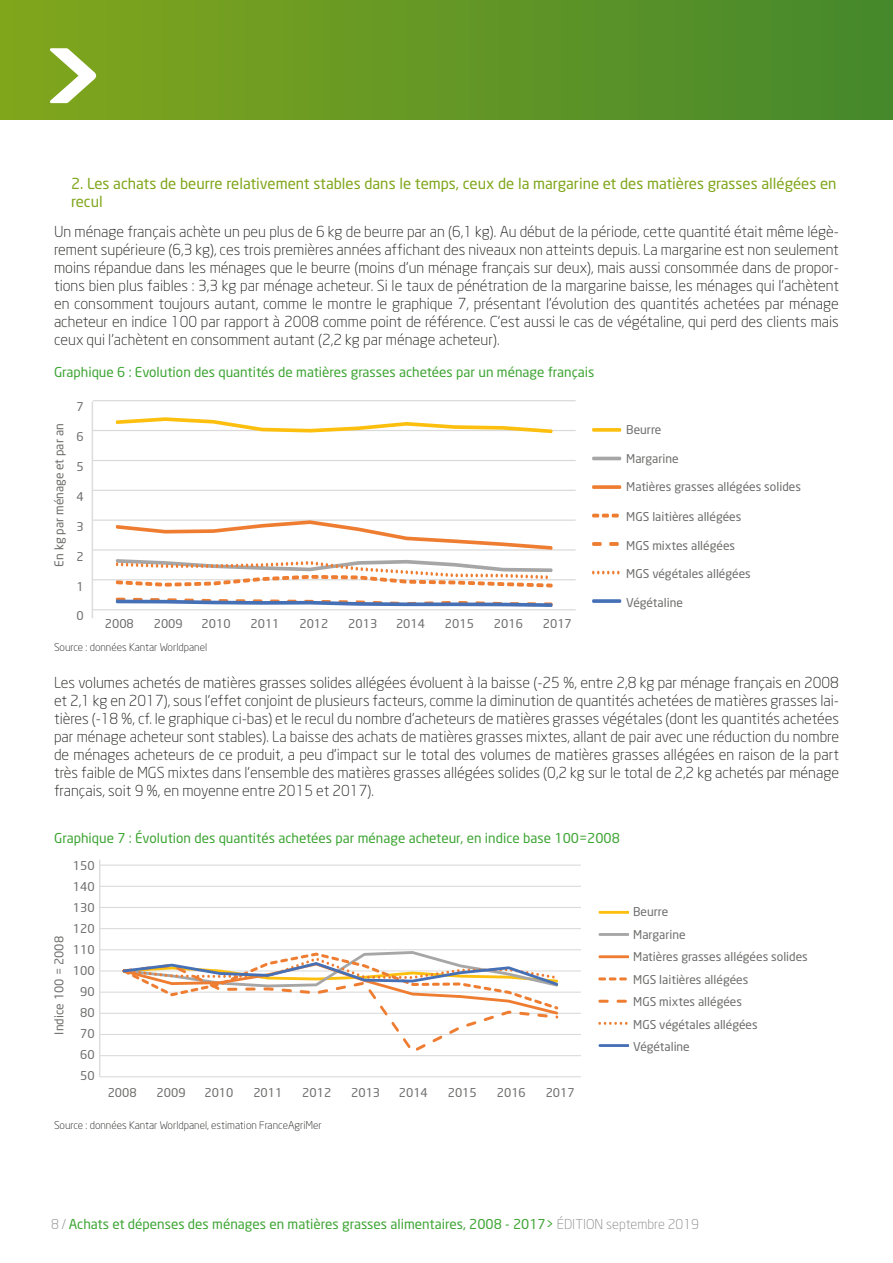
<style>
.page{position:relative;width:893px;height:1263px;background:#fff}
.page>*{position:absolute;margin:0;border:0;box-sizing:border-box;transform-origin:0 0}
.t1{font:700 108px "Neo Sans";color:#fff}
.t2{font:15.15px/28.5px "Calibri";color:#5b5a5a;scale:.63 1}
.t3{font:300 15px/18px "Neo Sans";color:#1d1d1b;text-align:justify}
.Titre_2{font:15px/18px "Neo Sans";color:#80a61b}
.titregraphique{font:13.5px "Neo Sans";color:#3fa535}
.t4{font:12px "Neo Sans";color:#6d6d6c}
.t5{font:11.85px/22.2px "Calibri";color:#5b5a5a;scale:.87 1}
.t6{font:11.4px "Calibri";color:#5b5a5a;scale:1.16 1}
.t7{font:300 10.5px "Neo Sans";color:#1d1d1b}
.s1{font-weight:300;color:#878787}
</style>
<div class="page">
<div style="left:0;top:0;width:893px;height:120px;background:linear-gradient(to right,#82a61d,#46882d)"></div>
<svg style="left:91px;top:400px;width:531px;height:214px"></svg>
<hr style="left:92px;top:402px;width:1px;height:216px;background:#ddd">
<svg style="left:100px;top:860px;width:529px;height:218px"></svg>
<hr style="left:99px;top:860px;width:1px;height:217px;background:#ddd">
<h1 class="t1" style="left:38px;top:9px;width:71px">&gt;</h1>
<p class="Titre_2" style="left:71px;top:175px;width:767px">2. Les achats de beurre relativement stables dans le temps, ceux de la margarine et des matières grasses allégées en recul</p>
<p class="t3" style="left:54px;top:222px;width:787px">Un ménage français achète un peu plus de 6 kg de beurre par an (6,1 kg). Au début de la période, cette quantité était même légè&shy;rement supérieure (6,3 kg), ces trois premières années affichant des niveaux non atteints depuis. La margarine est non seulement moins répandue dans les ménages que le beurre (moins d’un ménage français sur deux), mais aussi consommée dans de propor&shy;tions bien plus faibles : 3,3 kg par ménage acheteur. Si le taux de pénétration de la margarine baisse, les ménages qui l’achètent en consomment toujours autant, comme le montre le graphique 7, présentant l’évolution des quantités achetées par ménage acheteur en indice 100 par rapport à 2008 comme point de référence. C’est aussi le cas de végétaline, qui perd des clients mais ceux qui l’achètent en consomment autant (2,2 kg par ménage acheteur).</p>
<p class="titregraphique" style="left:54px;top:363px;width:542px">Graphique 6 : Evolution des quantités de matières grasses achetées par un ménage français</p>
<p class="t4" style="left:77px;top:399px;width:9px">7</p>
<p class="t4" style="left:77px;top:429px;width:9px">6</p>
<p class="t4" style="left:77px;top:459px;width:9px">5</p>
<p class="t4" style="left:77px;top:489px;width:9px">4</p>
<p class="t4" style="left:77px;top:519px;width:9px">3</p>
<p class="t4" style="left:77px;top:549px;width:9px">2</p>
<p class="t4" style="left:77px;top:579px;width:9px">1</p>
<p class="t4" style="left:77px;top:608px;width:9px">0</p>
<p class="t4" style="left:52px;top:567px;width:145px;rotate:-90deg">En kg par ménage et par an</p>
<p class="t2" style="left:72px;top:416px;width:21px">6,0</p>
<p class="t2" style="left:72px;top:445px;width:21px">5,0</p>
<p class="t2" style="left:72px;top:475px;width:21px">4,0</p>
<p class="t2" style="left:72px;top:505px;width:21px">3,0</p>
<p class="t2" style="left:72px;top:535px;width:21px">2,0</p>
<p class="t2" style="left:72px;top:565px;width:21px">1,0</p>
<p class="t2" style="left:72px;top:595px;width:21px">0,0</p>
<p class="t4" style="left:105px;top:616px;width:31px">2008</p>
<p class="t4" style="left:154px;top:616px;width:31px">2009</p>
<p class="t4" style="left:202px;top:616px;width:31px">2010</p>
<p class="t4" style="left:250px;top:616px;width:31px">2011</p>
<p class="t4" style="left:299px;top:616px;width:31px">2012</p>
<p class="t4" style="left:348px;top:616px;width:31px">2013</p>
<p class="t4" style="left:396px;top:616px;width:31px">2014</p>
<p class="t4" style="left:445px;top:616px;width:31px">2015</p>
<p class="t4" style="left:494px;top:616px;width:31px">2016</p>
<p class="t4" style="left:543px;top:616px;width:31px">2017</p>
<p class="t2" style="left:107px;top:614px;width:33px">2008</p>
<p class="t2" style="left:155px;top:614px;width:33px">2009</p>
<p class="t2" style="left:204px;top:614px;width:33px">2010</p>
<p class="t2" style="left:252px;top:614px;width:33px">2011</p>
<p class="t2" style="left:300px;top:614px;width:33px">2012</p>
<p class="t2" style="left:349px;top:614px;width:33px">2013</p>
<p class="t2" style="left:397px;top:614px;width:33px">2014</p>
<p class="t2" style="left:445px;top:614px;width:33px">2015</p>
<p class="t2" style="left:493px;top:614px;width:33px">2016</p>
<p class="t2" style="left:542px;top:614px;width:33px">2017</p>
<p class="t7" style="left:54px;top:641px;width:155px">Source : données Kantar Worldpanel</p>
<p class="t2" style="left:623px;top:415px;width:243px">BEURRE<br>MARGARINE<br>MATIERES GRASSES ALLEGEES SOLIDES<br>MGS LAITIERES ALLEGEES<br>MGS MIXTES ALLEGEES<br>MGS VEGETALES ALLEGEES<br>VEGETALINE</p>
<p class="t4" style="left:626px;top:422px;width:37px">Beurre</p>
<p class="t4" style="left:626px;top:451px;width:54px">Margarine</p>
<p class="t4" style="left:626px;top:479px;width:176px">Matières grasses allégées solides</p>
<p class="t4" style="left:626px;top:509px;width:117px">MGS laitières allégées</p>
<p class="t4" style="left:626px;top:538px;width:110px">MGS mixtes allégées</p>
<p class="t4" style="left:626px;top:566px;width:126px">MGS végétales allégées</p>
<p class="t4" style="left:626px;top:595px;width:58px">Végétaline</p>
<p class="t3" style="left:54px;top:673px;width:787px">Les volumes achetés de matières grasses solides allégées évoluent à la baisse (-25 %, entre 2,8 kg par ménage français en 2008 et 2,1 kg en 2017), sous l’effet conjoint de plusieurs facteurs, comme la diminution de quantités achetées de matières grasses lai&shy;tières (-18 %, cf. le graphique ci-bas) et le recul du nombre d’acheteurs de matières grasses végétales (dont les quantités achetées par ménage acheteur sont stables). La baisse des achats de matières grasses mixtes, allant de pair avec une réduction du nombre de ménages acheteurs de ce produit, a peu d’impact sur le total des volumes de matières grasses allégées en raison de la part très faible de MGS mixtes dans l’ensemble des matières grasses allégées solides (0,2 kg sur le total de 2,2 kg achetés par ménage français, soit 9 %, en moyenne entre 2015 et 2017).</p>
<p class="titregraphique" style="left:54px;top:830px;width:567px">Graphique 7 : Évolution des quantités achetées par ménage acheteur, en indice base 100=2008</p>
<p class="t5" style="left:75px;top:853px;width:19px">150</p>
<p class="t4" style="left:73px;top:858px;width:23px">150</p>
<p class="t4" style="left:73px;top:879px;width:23px">140</p>
<p class="t4" style="left:73px;top:900px;width:23px">130</p>
<p class="t4" style="left:73px;top:921px;width:23px">120</p>
<p class="t4" style="left:73px;top:942px;width:23px">110</p>
<p class="t4" style="left:73px;top:963px;width:23px">100</p>
<p class="t4" style="left:80px;top:984px;width:16px">90</p>
<p class="t4" style="left:80px;top:1005px;width:16px">80</p>
<p class="t4" style="left:80px;top:1026px;width:16px">70</p>
<p class="t4" style="left:80px;top:1047px;width:16px">60</p>
<p class="t4" style="left:80px;top:1068px;width:16px">50</p>
<p class="t5" style="left:75px;top:874px;width:19px">140</p>
<p class="t5" style="left:75px;top:896px;width:19px">130</p>
<p class="t4" style="left:633px;top:904px;width:37px">Beurre</p>
<p class="t4" style="left:633px;top:927px;width:54px">Margarine</p>
<p class="t4" style="left:633px;top:949px;width:176px">Matières grasses allégées solides</p>
<p class="t4" style="left:633px;top:972px;width:117px">MGS laitières allégées</p>
<p class="t4" style="left:633px;top:994px;width:110px">MGS mixtes allégées</p>
<p class="t4" style="left:633px;top:1017px;width:126px">MGS végétales allégées</p>
<p class="t4" style="left:633px;top:1039px;width:58px">Végétaline</p>
<p class="t6" style="left:57px;top:1023px;width:91px;rotate:-90deg">En indice 100=2008</p>
<p class="t5" style="left:631px;top:901px;width:187px">BEURRE<br>MARGARINE<br>MATIERES GRASSES ALLEGEES SOLIDES<br>MGS LAITIERES ALLEGEES<br>MGS MIXTES ALLEGEES<br>MGS VEGETALES ALLEGEES<br>VEGETALINE</p>
<p class="t4" style="left:108px;top:1085px;width:31px">2008</p>
<p class="t4" style="left:157px;top:1085px;width:31px">2009</p>
<p class="t4" style="left:204px;top:1085px;width:31px">2010</p>
<p class="t4" style="left:253px;top:1085px;width:31px">2011</p>
<p class="t4" style="left:302px;top:1085px;width:31px">2012</p>
<p class="t4" style="left:351px;top:1085px;width:31px">2013</p>
<p class="t4" style="left:399px;top:1085px;width:31px">2014</p>
<p class="t4" style="left:448px;top:1085px;width:31px">2015</p>
<p class="t4" style="left:497px;top:1085px;width:31px">2016</p>
<p class="t4" style="left:546px;top:1085px;width:31px">2017</p>
<p class="t5" style="left:75px;top:917px;width:19px">120</p>
<p class="t4" style="left:52px;top:1034px;width:100px;rotate:-90deg">Indice 100 = 2008</p>
<p class="t5" style="left:75px;top:938px;width:19px">110</p>
<p class="t5" style="left:75px;top:959px;width:19px">100</p>
<p class="t5" style="left:80px;top:980px;width:13px">90</p>
<p class="t5" style="left:80px;top:1001px;width:13px">80</p>
<p class="t5" style="left:85px;top:1023px;width:7px">0</p>
<p class="t5" style="left:85px;top:1044px;width:7px">0</p>
<p class="t5" style="left:85px;top:1065px;width:7px">0</p>
<p class="t5" style="left:113px;top:1080px;width:25px">2008</p>
<p class="t5" style="left:161px;top:1080px;width:25px">2009</p>
<p class="t5" style="left:210px;top:1080px;width:25px">2010</p>
<p class="t5" style="left:258px;top:1080px;width:25px">2011</p>
<p class="t5" style="left:306px;top:1080px;width:25px">2012</p>
<p class="t5" style="left:354px;top:1080px;width:25px">2013</p>
<p class="t5" style="left:402px;top:1080px;width:25px">2014</p>
<p class="t5" style="left:450px;top:1080px;width:25px">2015</p>
<p class="t5" style="left:498px;top:1080px;width:25px">2016</p>
<p class="t5" style="left:546px;top:1080px;width:25px">2017</p>
<p class="t7" style="left:54px;top:1119px;width:269px">Source : données Kantar Worldpanel, estimation FranceAgriMer</p>
<p class="titregraphique" style="left:51px;top:1216px;width:650px"><span class="s1">8 /</span> Achats et dépenses des ménages en matières grasses alimentaires, 2008 - 2017&gt; <span class="s1">ÉDITION septembre 2019</span></p>
</div>
